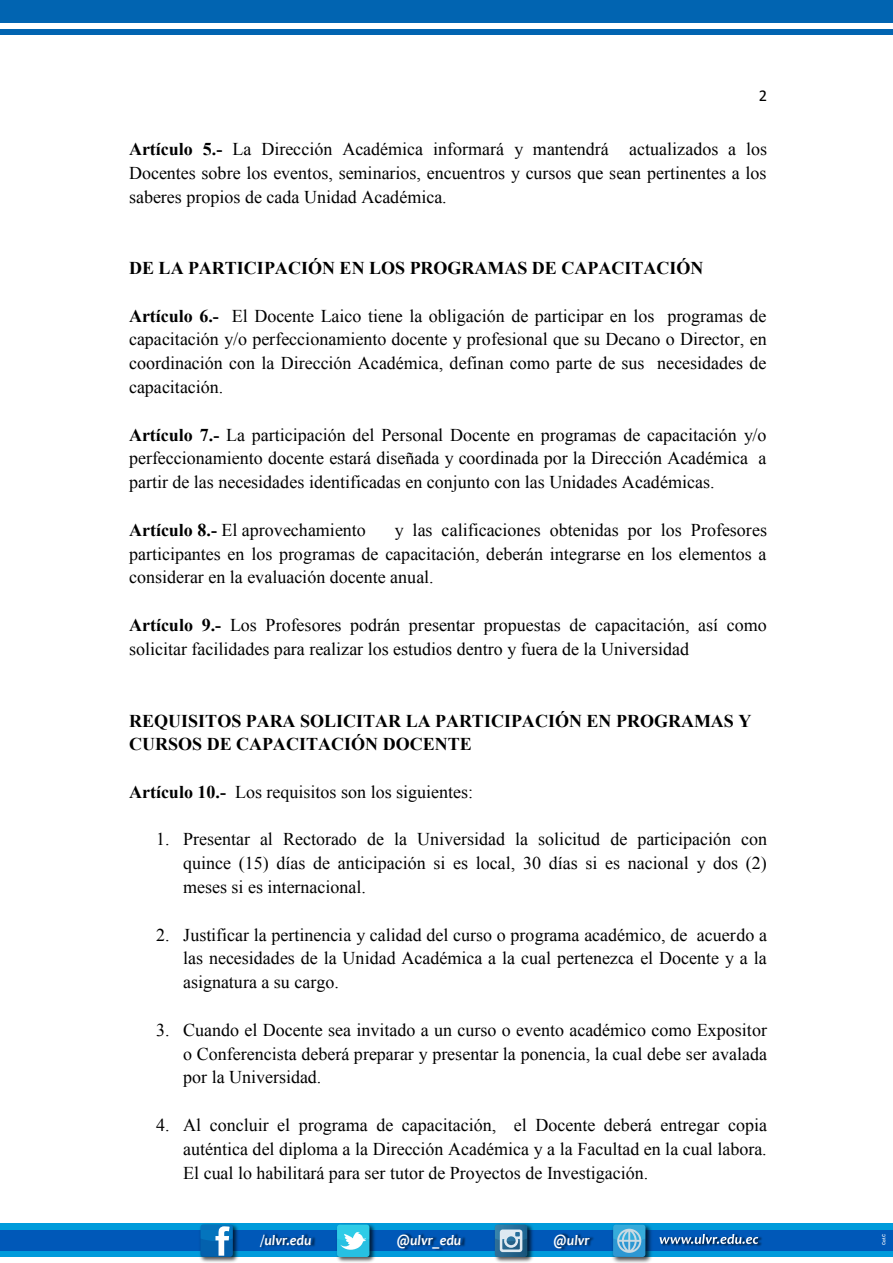
<style>
.page{position:relative;width:893px;height:1263px;background:#fff}
.page>*{position:absolute;margin:0;border:0;box-sizing:border-box;transform-origin:0 0}
.t1{font:18px/23.9px "Times New Roman";color:#000;text-align:justify}
.t2{font:700 18px/23.7px "Times New Roman";color:#000}
.t3{font:16.5px "Calibri";color:#000}
.t4{font:italic 700 14.7px "Candara";color:#fff;scale:.95 1}
.t5{font:600 4.2px "Avant Garde";color:#fff;scale:.91 1}
.s1{font-weight:700}
</style>
<div class="page">
<div style="left:0;top:1223px;width:893px;height:34px;background:#009bdb"></div>
<div style="left:0;top:1230px;width:893px;height:21px;background:#0058b8"></div>
<img style="left:200px;top:1224px;width:38px;height:39px">
<svg style="left:200px;top:1224px;width:33px;height:33px"></svg>
<svg style="left:200px;top:1224px;width:33px;height:32px"></svg>
<img style="left:261px;top:1233px;width:55px;height:16px">
<img style="left:337px;top:1224px;width:38px;height:39px">
<div style="left:337px;top:1224px;width:32px;height:33px;background:#27c0e2;border-radius:3px"></div>
<svg style="left:337px;top:1224px;width:32px;height:26px"></svg>
<img style="left:399px;top:1233px;width:67px;height:18px">
<img style="left:494px;top:1224px;width:39px;height:39px">
<svg style="left:495px;top:1224px;width:32px;height:33px"></svg>
<img style="left:556px;top:1233px;width:38px;height:17px">
<img style="left:612px;top:1224px;width:40px;height:39px">
<div style="left:613px;top:1224px;width:32px;height:33px;background:#2d97d3;border-radius:3px"></div>
<svg style="left:613px;top:1224px;width:32px;height:29px"></svg>
<img style="left:662px;top:1237px;width:100px;height:9px">
<svg style="left:660px;top:1234px;width:98px;height:10px"></svg>
<div style="left:0;top:0;width:893px;height:35px;background:#0164b1"></div>
<div style="left:0;top:23px;width:893px;height:6px;background:#fff"></div>
<p class="t3" style="left:759px;top:88px;width:10px">2</p>
<p class="t1" style="left:129px;top:137px;width:639px"><span class="s1">Artículo 5.-</span> La Dirección Académica informará y mantendrá actualizados a los Docentes sobre los eventos, seminarios, encuentros y cursos que sean pertinentes a los saberes propios de cada Unidad Académica.</p>
<p class="t2" style="left:129px;top:256px;width:576px">DE LA PARTICIPACIÓN EN LOS PROGRAMAS DE CAPACITACIÓN</p>
<p class="t1" style="left:129px;top:303px;width:639px"><span class="s1">Artículo 6.-</span> El Docente Laico tiene la obligación de participar en los programas de capacitación y/o perfeccionamiento docente y profesional que su Decano o Director, en coordinación con la Dirección Académica, definan como parte de sus necesidades de capacitación.</p>
<p class="t1" style="left:129px;top:422px;width:639px"><span class="s1">Artículo 7.-</span> La participación del Personal Docente en programas de capacitación y/o perfeccionamiento docente estará diseñada y coordinada por la Dirección Académica a partir de las necesidades identificadas en conjunto con las Unidades Académicas.</p>
<p class="t1" style="left:129px;top:518px;width:238px"><span class="s1">Artículo 8.-</span> El aprovechamiento</p>
<p class="t1" style="left:129px;top:518px;width:639px;text-indent:266px">y las calificaciones obtenidas por los Profesores participantes en los programas de capacitación, deberán integrarse en los elementos a considerar en la evaluación docente anual.</p>
<p class="t1" style="left:129px;top:613px;width:639px"><span class="s1">Artículo 9.-</span> Los Profesores podrán presentar propuestas de capacitación, así como solicitar facilidades para realizar los estudios dentro y fuera de la Universidad</p>
<p class="t2" style="left:129px;top:709px;width:624px">REQUISITOS PARA SOLICITAR LA PARTICIPACIÓN EN PROGRAMAS Y<br>CURSOS DE CAPACITACIÓN DOCENTE</p>
<p class="t1" style="left:129px;top:780px;width:345px"><span class="s1">Artículo 10.-</span> Los requisitos son los siguientes:</p>
<p class="t1" style="left:183px;top:827px;width:585px;text-indent:-27px">1. Presentar al Rectorado de la Universidad la solicitud de participación con quince (15) días de anticipación si es local, 30 días si es nacional y dos (2) meses si es internacional.</p>
<p class="t1" style="left:183px;top:922px;width:585px;text-indent:-27px">2. Justificar la pertinencia y calidad del curso o programa académico, de acuerdo a las necesidades de la Unidad Académica a la cual pertenezca el Docente y a la asignatura a su cargo.</p>
<p class="t1" style="left:183px;top:1018px;width:585px;text-indent:-27px">3. Cuando el Docente sea invitado a un curso o evento académico como Expositor o Conferencista deberá preparar y presentar la ponencia, la cual debe ser avalada por la Universidad.</p>
<p class="t1" style="left:183px;top:1113px;width:585px;text-indent:-27px">4. Al concluir el programa de capacitación, el Docente deberá entregar copia auténtica del diploma a la Dirección Académica y a la Facultad en la cual labora.<br>El cual lo habilitará para ser tutor de Proyectos de Investigación.</p>
<p class="t4" style="left:261px;top:1234px;width:55px">/ulvr.edu</p>
<p class="t4" style="left:396px;top:1234px;width:70px">@ulvr_edu</p>
<p class="t4" style="left:553px;top:1234px;width:40px">@ulvr</p>
<p class="t5" style="left:882px;top:1245px;width:14px;rotate:-90deg">Cat.C</p>
</div>
